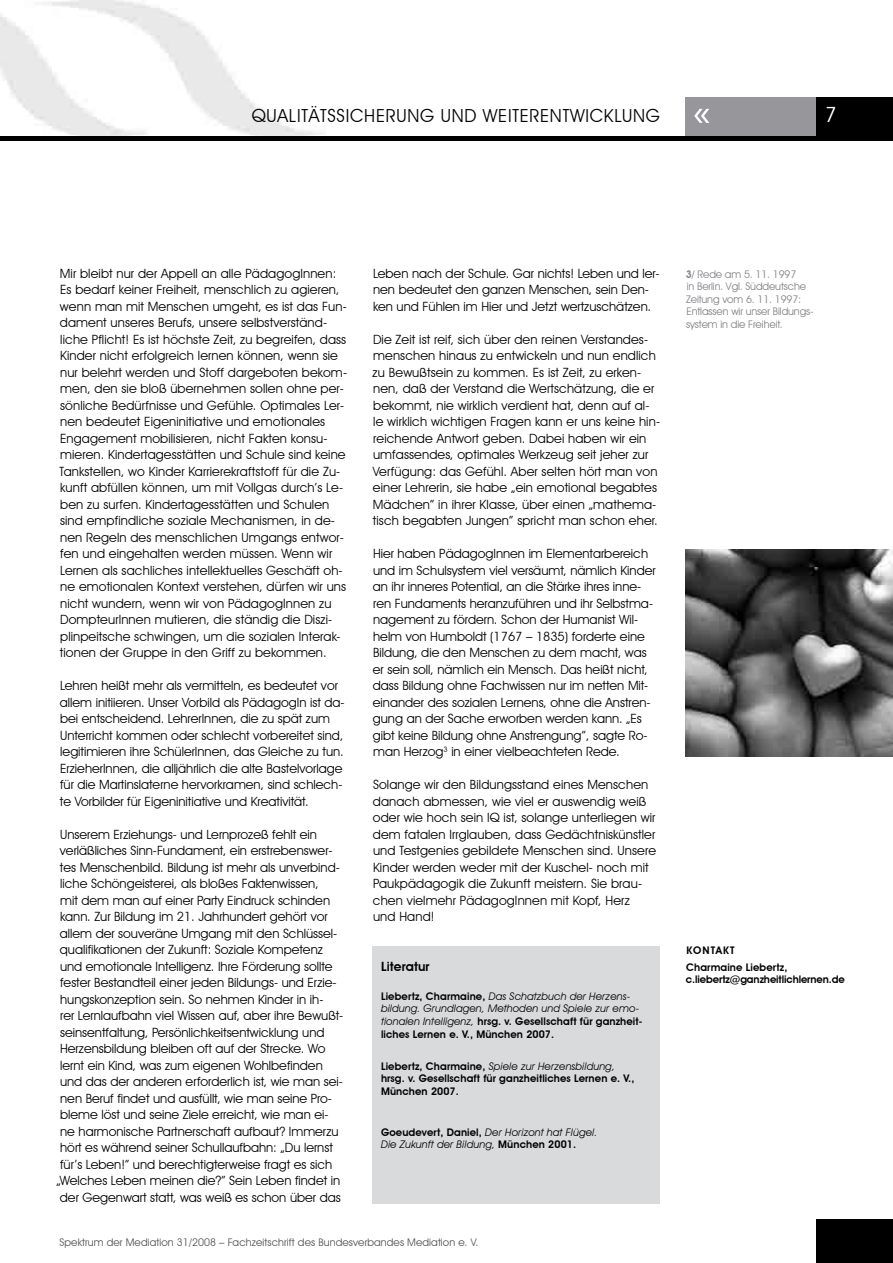
<style>
.page{position:relative;width:893px;height:1263px;background:#fff}
.page>*{position:absolute;margin:0;border:0;box-sizing:border-box;transform-origin:0 0}
.t1{font:18px "Avant Garde IT Cby BT";letter-spacing:.04em;color:#000}
.t2{font:12.75px/16.5px "Avant Garde IT Cby BT";color:#000}
.t3{font:600 12.75px "Avant Garde IT Cby BT";letter-spacing:.01em;color:#000}
.t4{font:italic 10.5px/12.6px "Avant Garde IT Cby BT";letter-spacing:.01em;color:#000}
.t5{font:600 10.5px/12.6px "Avant Garde IT Cby BT";letter-spacing:.01em;color:#000}
.t6{font:10.5px/12.6px "Avant Garde IT Cby BT";letter-spacing:-.01em;color:#817f84}
.t7{font:10.5px "Avant Garde IT Cby BT";letter-spacing:.01em;color:#504f53}
.t8{font:600 10.5px "Avant Garde IT Cby BT";letter-spacing:-.01em;color:#000}
.s1{font-weight:600;font-style:normal}
.s2{font-weight:400;font-style:italic}
.s3{font-weight:600}
</style>
<div class="page">
<div style="left:816px;top:1219px;width:77px;height:44px;background:#000"></div>
<div style="left:685px;top:98px;width:132px;height:38px;background:#97979b"></div>
<div style="left:816px;top:98px;width:77px;height:38px;background:#000"></div>
<hr style="left:0;top:136px;width:893px;height:4px;background:#000">
<svg style="left:694px;top:109px;width:15px;height:14px"></svg>
<div style="left:372px;top:946px;width:288px;height:257px;background:#d8dadc"></div>
<img style="left:685px;top:550px;width:208px;height:206px">
<h1 class="t1" style="left:252px;top:104px;width:35px">qUALIT</h1>
<h1 class="t1" style="left:309px;top:104px;width:48px">ÄTSSICHER</h1>
<h1 class="t1" style="left:396px;top:104px;width:98px">UNG UND wEITERENT</h1>
<h1 class="t1" style="left:570px;top:104px;width:91px">WICKLUNG</h1>
<p class="t2" style="left:59px;top:265px;width:289px">Mir bleibt nur der Appell an alle PädagogInnen:<br>Es bedarf keiner Freiheit, menschlich zu agieren, wenn man mit Menschen umgeht, es ist das Fun&shy;dament unseres Berufs, unsere selbstverständ&shy;liche Pflicht! Es ist höchste Zeit, zu begreifen, dass Kinder nicht erfolgreich lernen können, wenn sie nur belehrt werden und Stoff dargeboten bekom&shy;men, den sie bloß übernehmen sollen ohne per&shy;sönliche Bedürfnisse und Gefühle. Optimales Ler&shy;nen bedeutet Eigeninitiative und emotionales Engagement mobilisieren, nicht Fakten konsu&shy;mieren. Kindertagesstätten und Schule sind keine Tankstellen, wo Kinder Karrierekraftstoff für die Zu&shy;kunft abfüllen können, um mit Vollgas durch’s Le&shy;ben zu surfen. Kindertagesstätten und Schulen sind empfindliche soziale Mechanismen, in de&shy;nen Regeln des menschlichen Umgangs entwor&shy;fen und eingehalten werden müssen. Wenn wir Lernen als sachliches intellektuelles Geschäft oh&shy;ne emotionalen Kontext verstehen, dürfen wir uns nicht wundern, wenn wir von PädagogInnen zu DompteurInnen mutieren, die ständig die Diszi&shy;plinpeitsche schwingen, um die sozialen Interak&shy;tionen der Gruppe in den Griff zu bekommen.</p>
<p class="t2" style="left:60px;top:677px;width:286px">Lehren heißt mehr als vermitteln, es bedeutet vor allem initiieren. Unser Vorbild als PädagogIn ist da&shy;bei entscheidend. LehrerInnen, die zu spät zum Unterricht kommen oder schlecht vorbereitet sind, legitimieren ihre SchülerInnen, das Gleiche zu tun.<br>ErzieherInnen, die alljährlich die alte Bastelvorlage für die Martinslaterne hervorkramen, sind schlech&shy;te Vorbilder für Eigeninitiative und Kreativität.</p>
<p class="t2" style="left:60px;top:826px;width:258px">Unserem Erziehungs- und Lernprozeß fehlt ein</p>
<p class="t2" style="left:60px;top:842px;width:273px">verläßliches Sinn-Fundament, ein erstrebenswer-</p>
<p class="t2" style="left:60px;top:859px;width:281px">tes Menschenbild. Bildung ist mehr als unverbind-</p>
<p class="t2" style="left:60px;top:875px;width:260px">liche Schöngeisterei, als bloßes Faktenwissen,</p>
<p class="t2" style="left:60px;top:892px;width:271px">mit dem man auf einer Party Eindruck schinden</p>
<p class="t2" style="left:60px;top:908px;width:269px">kann. Zur Bildung im 21. Jahrhundert gehört vor</p>
<p class="t2" style="left:60px;top:925px;width:279px">allem der souveräne Umgang mit den Schlüssel-</p>
<p class="t2" style="left:60px;top:941px;width:264px">qualifikationen der Zukunft: Soziale Kompetenz</p>
<p class="t2" style="left:60px;top:958px;width:274px">und emotionale Intelligenz. Ihre Förderung sollte</p>
<p class="t2" style="left:60px;top:974px;width:278px">fester Bestandteil einer jeden Bildungs- und Erzie-</p>
<p class="t2" style="left:60px;top:991px;width:265px">hungskonzeption sein. So nehmen Kinder in ih-</p>
<p class="t2" style="left:60px;top:1007px;width:284px">rer Lernlaufbahn viel Wissen auf, aber ihre Bewußt-</p>
<p class="t2" style="left:60px;top:1024px;width:266px">seinsentfaltung, Persönlichkeitsentwicklung und</p>
<p class="t2" style="left:60px;top:1040px;width:267px">Herzensbildung bleiben oft auf der Strecke. Wo</p>
<p class="t2" style="left:60px;top:1057px;width:264px">lernt ein Kind, was zum eigenen Wohlbefinden</p>
<p class="t2" style="left:60px;top:1073px;width:284px">und das der anderen erforderlich ist, wie man sei-</p>
<p class="t2" style="left:60px;top:1090px;width:273px">nen Beruf findet und ausfüllt, wie man seine Pro-</p>
<p class="t2" style="left:60px;top:1106px;width:270px">bleme löst und seine Ziele erreicht, wie man ei-</p>
<p class="t2" style="left:60px;top:1123px;width:280px">ne harmonische Partnerschaft aufbaut? Immerzu</p>
<p class="t2" style="left:60px;top:1139px;width:274px">hört es während seiner Schullaufbahn: „Du lernst</p>
<p class="t2" style="left:60px;top:1156px;width:274px">für’s Leben!” und berechtigterweise fragt es sich</p>
<p class="t2" style="left:56px;top:1172px;width:285px">„Welches Leben meinen die?” Sein Leben findet in</p>
<p class="t2" style="left:60px;top:1189px;width:282px">der Gegenwart statt, was weiß es schon über das</p>
<p class="t2" style="left:373px;top:265px;width:288px">Leben nach der Schule. Gar nichts! Leben und ler&shy;nen bedeutet den ganzen Menschen, sein Den&shy;ken und Fühlen im Hier und Jetzt wertzuschätzen.</p>
<p class="t2" style="left:373px;top:331px;width:289px">Die Zeit ist reif, sich über den reinen Verstandes&shy;menschen hinaus zu entwickeln und nun endlich zu Bewußtsein zu kommen. Es ist Zeit, zu erken&shy;nen, daß der Verstand die Wertschätzung, die er bekommt, nie wirklich verdient hat, denn auf al&shy;le wirklich wichtigen Fragen kann er uns keine hin&shy;reichende Antwort geben. Dabei haben wir ein umfassendes, optimales Werkzeug seit jeher zur Verfügung: das Gefühl. Aber selten hört man von einer Lehrerin, sie habe „ein emotional begabtes Mädchen” in ihrer Klasse, über einen „mathema&shy;tisch begabten Jungen” spricht man schon eher.</p>
<p class="t2" style="left:373px;top:545px;width:284px">Hier haben PädagogInnen im Elementarbereich und im Schulsystem viel versäumt, nämlich Kinder an ihr inneres Potential, an die Stärke ihres inne&shy;ren Fundaments heranzuführen und ihr Selbstma&shy;nagement zu fördern. Schon der Humanist Wil&shy;helm von Humboldt (1767 – 1835) forderte eine Bildung, die den Menschen zu dem macht, was er sein soll, nämlich ein Mensch. Das heißt nicht, dass Bildung ohne Fachwissen nur im netten Mit&shy;einander des sozialen Lernens, ohne die Anstren&shy;gung an der Sache erworben werden kann. „Es gibt keine Bildung ohne Anstrengung”, sagte Ro&shy;man Herzog<sup>3</sup> in einer vielbeachteten Rede.</p>
<p class="t2" style="left:373px;top:776px;width:285px">Solange wir den Bildungsstand eines Menschen danach abmessen, wie viel er auswendig weiß oder wie hoch sein IQ ist, solange unterliegen wir dem fatalen Irrglauben, dass Gedächtniskünstler und Testgenies gebildete Menschen sind. Unsere Kinder werden weder mit der Kuschel- noch mit Paukpädagogik die Zukunft meistern. Sie brau&shy;chen vielmehr PädagogInnen mit Kopf, Herz<br>und Hand!</p>
<p class="t3" style="left:381px;top:958px;width:50px">Literatur</p>
<p class="t4" style="left:381px;top:990px;width:262px"><span class="s1">Liebertz, Charmaine,</span> Das Schatzbuch der Herzens&shy;bildung. Grundlagen, Methoden und Spiele zur emo&shy;tionalen Intelligenz, <span class="s1">hrsg. v. Gesellschaft für ganzheit&shy;liches Lernen e. V., München 2007.</span></p>
<p class="t5" style="left:381px;top:1060px;width:255px">Liebertz, Charmaine, <span class="s2">Spiele zur Herzensbildung, </span>hrsg. v. Gesellschaft für ganzheitliches Lernen e. V.,<br>München 2007.</p>
<p class="t4" style="left:381px;top:1125px;width:218px"><span class="s1">Goeudevert, Daniel,</span> Der Horizont hat Flügel.<br>Die Zukunft der Bildung, <span class="s1">München 2001.</span></p>
<p class="t7" style="left:60px;top:1235px;width:420px">Spektrum der Mediation 31/2008 – Fachzeitschrift des Bundesverbandes Mediation e. V.</p>
<p class="t6" style="left:686px;top:267px;width:129px"><span class="s3">3/</span> Rede am 5. 11. 1997<br>in Berlin. Vgl. Süddeutsche<br>Zeitung vom 6. 11. 1997:<br>Entlassen wir unser Bildungs&shy;system in die Freiheit.</p>
<p class="t5" style="left:686px;top:942px;width:103px;line-height:16.5px">Kontakt<br>Charmaine Liebertz,</p>
<p class="t8" style="left:686px;top:973px;width:160px">c.liebertz@ganzheitlichlernen.de</p>
</div>
